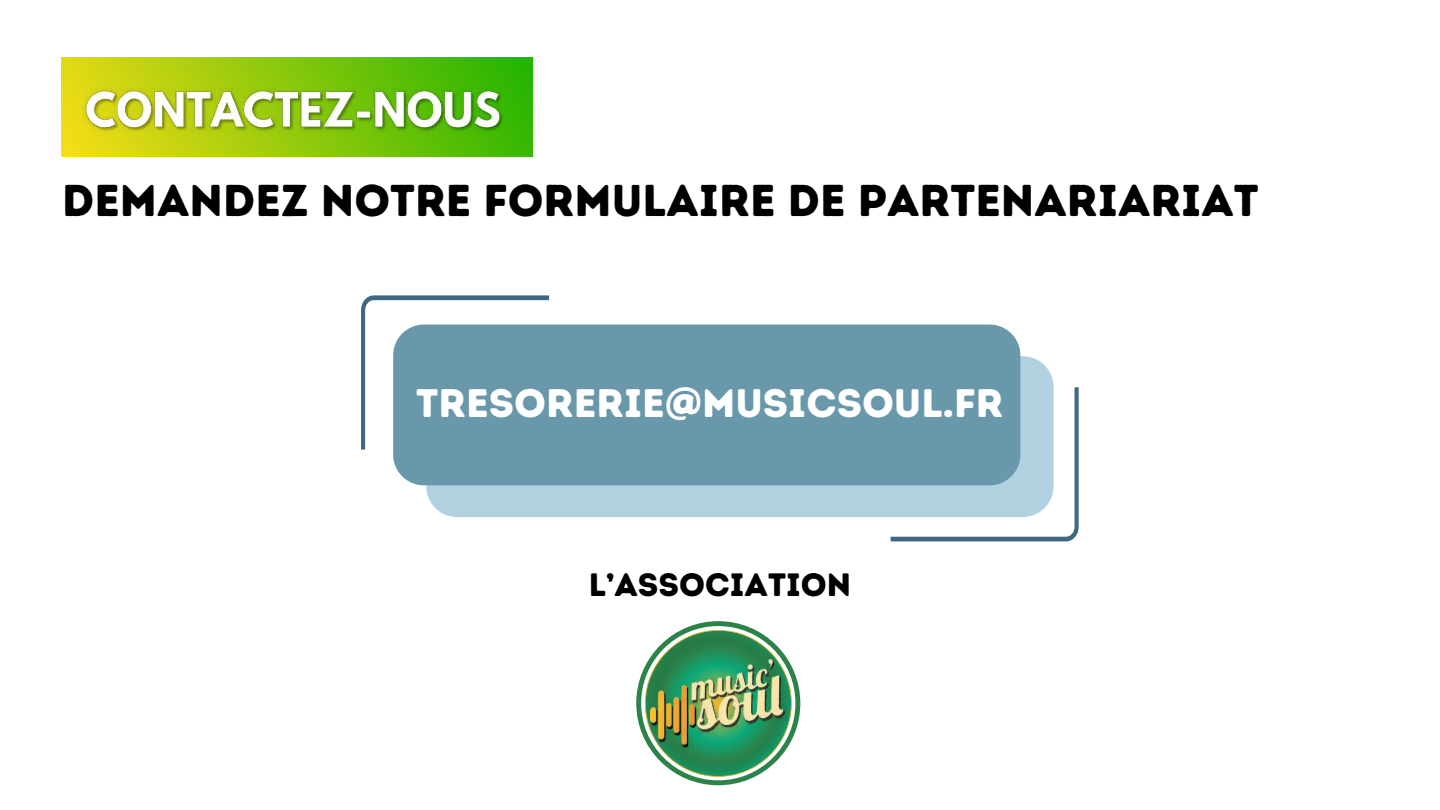
<style>
.page{position:relative;width:1440px;height:810px;background:#fff}
.page>*{position:absolute;margin:0;border:0;box-sizing:border-box;transform-origin:0 0}
.t1{font:44.6px "Intro Rust Base";color:#000}
.t2{font:39.8px "Intro Rust Base";color:#fff}
.t3{font:32.3px "Intro Rust Base";color:#000}
</style>
<div class="page">
<div style="left:426px;top:356px;width:628px;height:161px;background:#b1d0e0"></div>
<div style="left:393px;top:325px;width:627px;height:160px;background:#6998ab"></div>
<svg style="left:361px;top:296px;width:188px;height:154px"></svg>
<svg style="left:891px;top:387px;width:188px;height:154px"></svg>
<div style="left:61px;top:57px;width:471px;height:100px;background:linear-gradient(to right,#ecdc16,#2ab501)"></div>
<img style="left:84px;top:88px;width:421px;height:52px">
<svg style="left:636px;top:621px;width:149px;height:164px"></svg>
<svg style="left:644px;top:629px;width:148px;height:148px;background:#3a8d56"></svg>
<img style="left:650px;top:655px;width:151px;height:102px">
<p class="t1" style="left:62px;top:172px;width:1198px">DEMANDEZ NOTRE FORMULAIRE DE PARTENARIARIAT</p>
<p class="t2" style="left:416px;top:378px;width:589px">TRESORERIE@MUSICSOUL.FR</p>
<p class="t3" style="left:589px;top:564px;width:264px">L’ASSOCIATION</p>
</div>
